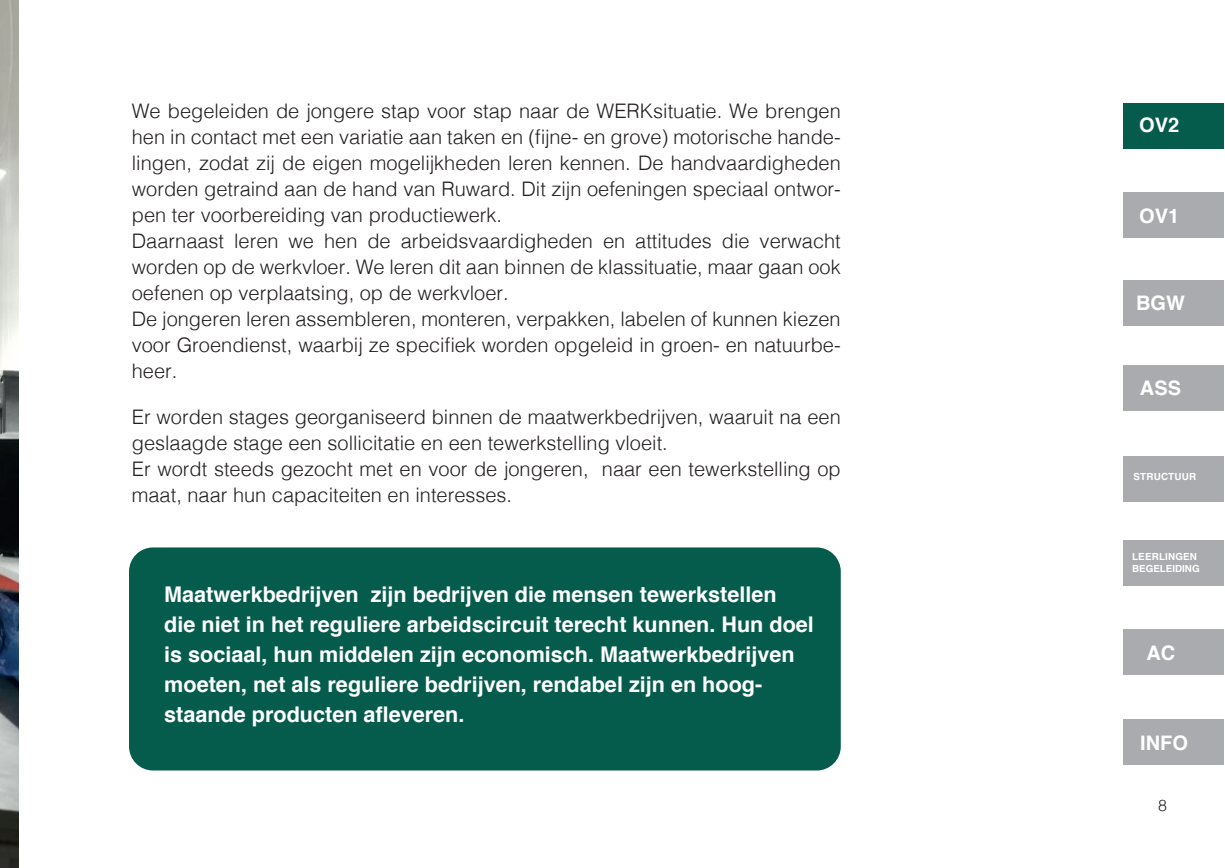
<style>
.page{position:relative;width:1225px;height:868px;background:#fff}
.page>*{position:absolute;margin:0;border:0;box-sizing:border-box;transform-origin:0 0}
.t1{font:700 21.6px/30px "Helvetica";color:#fff}
.t2{font:300 20px/26px "Helvetica";color:#231f20}
.t3{font:700 20px "Helvetica";color:#fff}
.t4{font:300 16px "Helvetica";color:#231f20}
.t5{font:700 9.8px/11.8px "Helvetica";color:#fff}
.t6{font:700 9.8px "Helvetica";letter-spacing:.02em;color:#fff}
</style>
<div class="page">
<div style="left:129px;top:547px;width:711px;height:223px;background:#065c4c;border-radius:24px"></div>
<div style="left:1124px;top:103px;width:100px;height:45px;background:#065c4c"></div>
<div style="left:1124px;top:192px;width:100px;height:46px;background:#aaabaf"></div>
<div style="left:1124px;top:280px;width:100px;height:46px;background:#aaabaf"></div>
<div style="left:1124px;top:365px;width:100px;height:46px;background:#aaabaf"></div>
<div style="left:1124px;top:456px;width:100px;height:45px;background:#aaabaf"></div>
<div style="left:1124px;top:540px;width:100px;height:45px;background:#aaabaf"></div>
<div style="left:1124px;top:629px;width:100px;height:45px;background:#aaabaf"></div>
<div style="left:1124px;top:719px;width:100px;height:45px;background:#aaabaf"></div>
<img style="left:0;top:0;width:18px;height:867px">
<p class="t2" style="left:132px;top:100px;width:710px">We begeleiden de jongere stap voor stap naar de WERKsituatie. We brengen hen in contact met een variatie aan taken en (fijne- en grove) motorische hande&shy;lingen, zodat zij de eigen mogelijkheden leren kennen. De handvaardigheden worden getraind aan de hand van Ruward. Dit zijn oefeningen speciaal ontwor&shy;pen ter voorbereiding van productiewerk.<br>Daarnaast leren we hen de arbeidsvaardigheden en attitudes die verwacht worden op de werkvloer. We leren dit aan binnen de klassituatie, maar gaan ook oefenen op verplaatsing, op de werkvloer.<br>De jongeren leren assembleren, monteren, verpakken, labelen of kunnen kiezen voor Groendienst, waarbij ze specifiek worden opgeleid in groen- en natuurbe&shy;heer.</p>
<p class="t2" style="left:132px;top:406px;width:710px">Er worden stages georganiseerd binnen de maatwerkbedrijven, waaruit na een geslaagde stage een sollicitatie en een tewerkstelling vloeit.<br>Er wordt steeds gezocht met en voor de jongeren, naar een tewerkstelling op maat, naar hun capaciteiten en interesses.</p>
<p class="t1" style="left:164px;top:580px;width:651px">Maatwerkbedrijven zijn bedrijven die mensen tewerkstellen<br>die niet in het reguliere arbeidscircuit terecht kunnen. Hun doel is sociaal, hun middelen zijn economisch. Maatwerkbedrijven moeten, net als reguliere bedrijven, rendabel zijn en hoog&shy;staande producten afleveren.</p>
<p class="t3" style="left:1139px;top:117px;width:42px">OV2</p>
<p class="t3" style="left:1139px;top:208px;width:42px">OV1</p>
<p class="t3" style="left:1136px;top:295px;width:50px">BGW</p>
<p class="t3" style="left:1140px;top:380px;width:43px">ASS</p>
<p class="t6" style="left:1133px;top:472px;width:64px">STRUCTUUR</p>
<p class="t5" style="left:1132px;top:551px;width:69px">LEERLINGEN<br>BEGELEIDING</p>
<p class="t3" style="left:1146px;top:644px;width:30px">AC</p>
<p class="t3" style="left:1140px;top:735px;width:49px">INFO</p>
<p class="t4" style="left:1158px;top:799px;width:10px">8</p>
</div>
